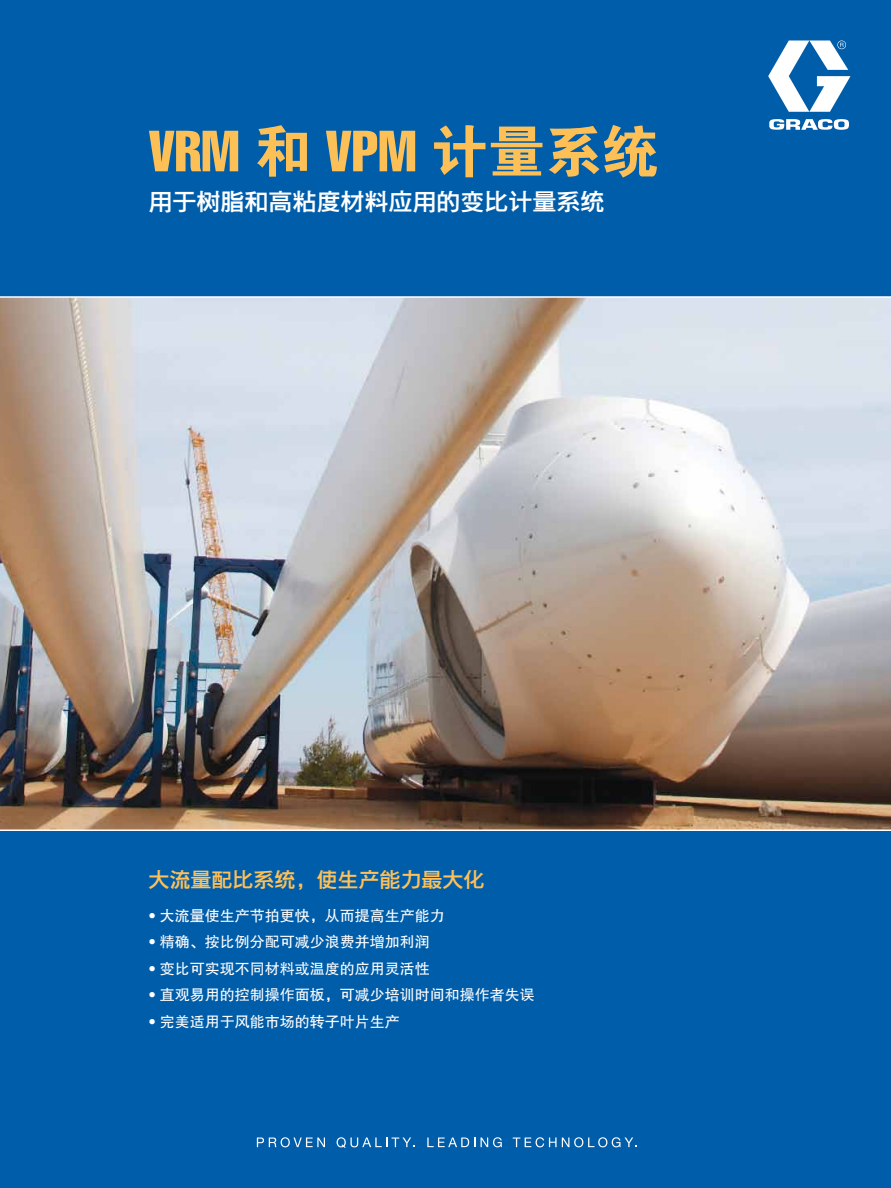
<style>
.page{position:relative;width:891px;height:1188px;background:#005daa}
.page>*{position:absolute;margin:0;border:0;box-sizing:border-box;transform-origin:0 0}
.t1{font:57px "Helvetica LT Std Comp";color:#fdc057}
.t2{font:24px "FZYDZHJW GB1 0";color:#fff}
.t3{font:21px "FZYDZHJW GB1 0";color:#fec057}
.t4{font:15px "FZHTJW GB1 0";color:#fff}
.s1{font-family:"FZDHTJW GB1 0"}
.s2{font-family:"Helvetica Neue LT Std";font-stretch:condensed}
</style>
<div class="page">
<svg style="left:768px;top:41px;width:82px;height:89px"></svg>
<img style="left:0;top:298px;width:891px;height:532px">
<hr style="left:0;top:296px;width:891px;height:2px;background:#fff">
<hr style="left:0;top:830px;width:891px;height:1px;background:#fff">
<svg style="left:257px;top:1137px;width:68px;height:10px"></svg>
<svg style="left:337px;top:1137px;width:78px;height:11px"></svg>
<svg style="left:427px;top:1138px;width:48px;height:9px"></svg>
<svg style="left:481px;top:1137px;width:21px;height:10px"></svg>
<svg style="left:513px;top:1137px;width:124px;height:10px"></svg>
<h1 class="t1" style="left:148px;top:115px;width:512px">VRM <span class="s1">和</span> VPM <span class="s1">计量系统</span></h1>
<h2 class="t2" style="left:148px;top:188px;width:457px">用于树脂和高粘度材料应用的变比计量系统</h2>
<h3 class="t3" style="left:148px;top:868px;width:337px">大流量配比系统，使生产能力最大化</h3>
<p class="t4" style="left:148px;top:908px;width:298px"><span class="s2">•</span> 大流量使生产节拍更快，从而提高生产能力</p>
<p class="t4" style="left:148px;top:934px;width:283px"><span class="s2">•</span> 精确、按比例分配可减少浪费并增加利润</p>
<p class="t4" style="left:148px;top:960px;width:283px"><span class="s2">•</span> 变比可实现不同材料或温度的应用灵活性</p>
<p class="t4" style="left:148px;top:987px;width:388px"><span class="s2">•</span> 直观易用的控制操作面板，可减少培训时间和操作者失误</p>
<p class="t4" style="left:148px;top:1013px;width:253px"><span class="s2">•</span> 完美适用于风能市场的转子叶片生产</p>
</div>
